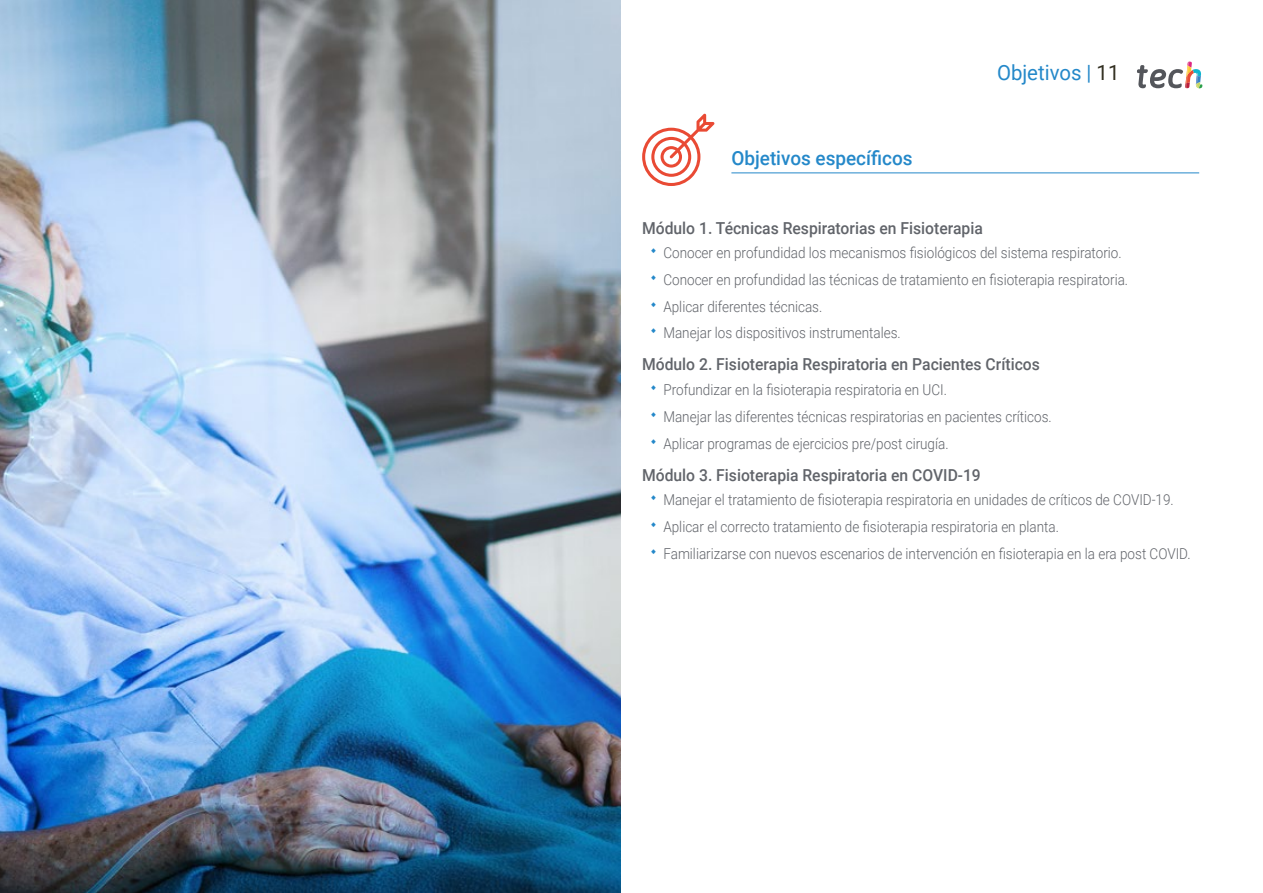
<style>
.page{position:relative;width:1263px;height:893px;background:#fff}
.page>*{position:absolute;margin:0;border:0;box-sizing:border-box;transform-origin:0 0}
.t1{font:21px "Roboto";color:#2488c9}
.t2{font:500 19.5px "Roboto";color:#2488c9}
.t3{font:500 16.5px "Roboto";color:#61646a;scale:.95 1}
.t4{font:300 15px/26.7px "Roboto";color:#61646a;scale:.9 1}
.s1{color:#312e20}
</style>
<div class="page">
<hr style="left:731px;top:173px;width:468px;height:1px;background:#2488c9">
<svg style="left:642px;top:114px;width:72px;height:72px"></svg>
<img style="left:0;top:0;width:621px;height:893px">
<svg style="left:1137px;top:62px;width:65px;height:27px"></svg>
<h2 class="t2" style="left:731px;top:144px;width:183px">Objetivos específicos</h2>
<h1 class="t1" style="left:997px;top:57px;width:124px">Objetivos | <span class="s1">11</span></h1>
<p class="t3" style="left:642px;top:216px;width:360px">Módulo 1. Técnicas Respiratorias en Fisioterapia</p>
<p class="t4" style="left:663px;top:239px;width:518px">Conocer en profundidad los mecanismos fisiológicos del sistema respiratorio.<br>Conocer en profundidad las técnicas de tratamiento en fisioterapia respiratoria.<br>Aplicar diferentes técnicas.<br>Manejar los dispositivos instrumentales.</p>
<p class="t3" style="left:642px;top:353px;width:420px">Módulo 2. Fisioterapia Respiratoria en Pacientes Críticos</p>
<p class="t4" style="left:663px;top:376px;width:433px">Profundizar en la fisioterapia respiratoria en UCI.<br>Manejar las diferentes técnicas respiratorias en pacientes críticos.<br>Aplicar programas de ejercicios pre/post cirugía.</p>
<p class="t3" style="left:642px;top:463px;width:358px">Módulo 3. Fisioterapia Respiratoria en COVID-19</p>
<p class="t4" style="left:663px;top:486px;width:587px">Manejar el tratamiento de fisioterapia respiratoria en unidades de críticos de COVID-19.<br>Aplicar el correcto tratamiento de fisioterapia respiratoria en planta.<br>Familiarizarse con nuevos escenarios de intervención en fisioterapia en la era post COVID.</p>
</div>
